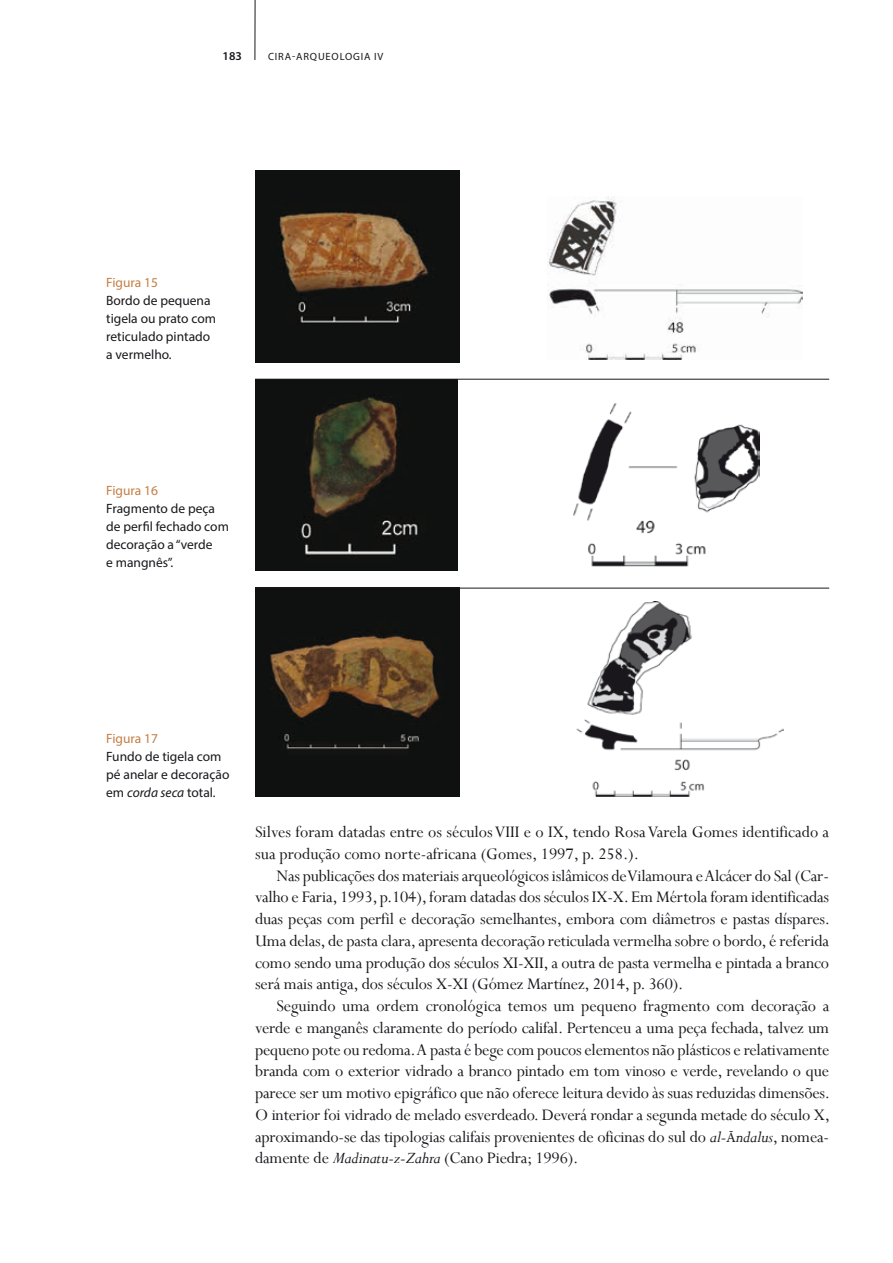
<style>
.page{position:relative;width:893px;height:1263px;background:#fff}
.page>*{position:absolute;margin:0;border:0;box-sizing:border-box;transform-origin:0 0}
.t1{font:18px "Perpetua";letter-spacing:-.01em;color:#1a171c}
.t2{font:13.5px/18px "Myriad Pro";color:#1a171c}
.t3{font:600 12px "Myriad Pro";color:#1a171c}
.t4{font:10.5px "Myriad Pro";letter-spacing:.08em;color:#1a171c}
.s1{color:#c37d42}
.s2{font-style:italic}
.s3{font-family:"Minion Pro";font-size:14.25px}
</style>
<div class="page">
<hr style="left:255px;top:0;width:1px;height:60px;background:#1a171c">
<img style="left:547px;top:196px;width:256px;height:163px">
<img style="left:573px;top:404px;width:186px;height:163px">
<img style="left:255px;top:170px;width:204px;height:192px">
<img style="left:255px;top:380px;width:203px;height:191px">
<img style="left:576px;top:602px;width:207px;height:195px">
<img style="left:255px;top:589px;width:204px;height:207px">
<hr style="left:255px;top:588px;width:574px;height:1px;background:#1a171c">
<hr style="left:255px;top:379px;width:574px;height:1px;background:#1a171c">
<p class="t3" style="left:223px;top:48px;width:21px">183</p>
<p class="t4" style="left:268px;top:50px;width:117px">CIRA-ARQUEOLOGIA IV</p>
<p class="t2" style="left:106px;top:274px;width:111px"><span class="s1">Figura 15<br></span>Bordo de pequena tigela ou prato com reticulado pintado a vermelho.</p>
<p class="t2" style="left:106px;top:481px;width:124px"><span class="s1">Figura 16<br></span>Fragmento de peça de perfil fechado com decoração a “verde<br>e mangnês”.</p>
<p class="t2" style="left:106px;top:729px;width:125px"><span class="s1">Figura 17<br></span>Fundo de tigela com pé anelar e decoração em <span class="s2">corda seca</span> total.</p>
<p class="t1" style="left:255px;top:820px;width:575px">Silves foram datadas entre os séculos VIII e o IX, tendo Rosa Varela Gomes identificado a</p>
<p class="t1" style="left:255px;top:842px;width:386px">sua produção como norte-africana (Gomes, 1997, p. 258.).</p>
<p class="t1" style="left:276px;top:864px;width:554px">Nas publicações dos materiais arqueológicos islâmicos de Vilamoura e Alcácer do Sal (Car-</p>
<p class="t1" style="left:255px;top:886px;width:575px">valho e Faria, 1993, p.104), foram datadas dos séculos IX-X. Em Mértola foram identificadas</p>
<p class="t1" style="left:255px;top:907px;width:576px">duas peças com perfil e decoração semelhantes, embora com diâmetros e pastas díspares.</p>
<p class="t1" style="left:255px;top:929px;width:575px">Uma delas, de pasta clara, apresenta decoração reticulada vermelha sobre o bordo, é referida</p>
<p class="t1" style="left:255px;top:951px;width:575px">como sendo uma produção dos séculos XI-XII, a outra de pasta vermelha e pintada a branco</p>
<p class="t1" style="left:255px;top:973px;width:430px">será mais antiga, dos séculos X-XI (Gómez Martínez, 2014, p. 360).</p>
<p class="t1" style="left:276px;top:994px;width:554px">Seguindo uma ordem cronológica temos um pequeno fragmento com decoração a</p>
<p class="t1" style="left:255px;top:1016px;width:576px">verde e manganês claramente do período califal. Pertenceu a uma peça fechada, talvez um</p>
<p class="t1" style="left:255px;top:1038px;width:576px">pequeno pote ou redoma. A pasta é bege com poucos elementos não plásticos e relativamente</p>
<p class="t1" style="left:255px;top:1060px;width:575px">branda com o exterior vidrado a branco pintado em tom vinoso e verde, revelando o que</p>
<p class="t1" style="left:255px;top:1081px;width:576px">parece ser um motivo epigráfico que não oferece leitura devido às suas reduzidas dimensões.</p>
<p class="t1" style="left:255px;top:1103px;width:576px">O interior foi vidrado de melado esverdeado. Deverá rondar a segunda metade do século X,</p>
<p class="t1" style="left:255px;top:1125px;width:576px">aproximando-se das tipologias califais provenientes de oficinas do sul do <span class="s2">al-</span><span class="s3">Ā</span><span class="s2">ndalus</span>, nomea-</p>
<p class="t1" style="left:255px;top:1147px;width:325px">damente de <span class="s2">Madinatu-z-Zahra</span> (Cano Piedra; 1996).</p>
</div>
